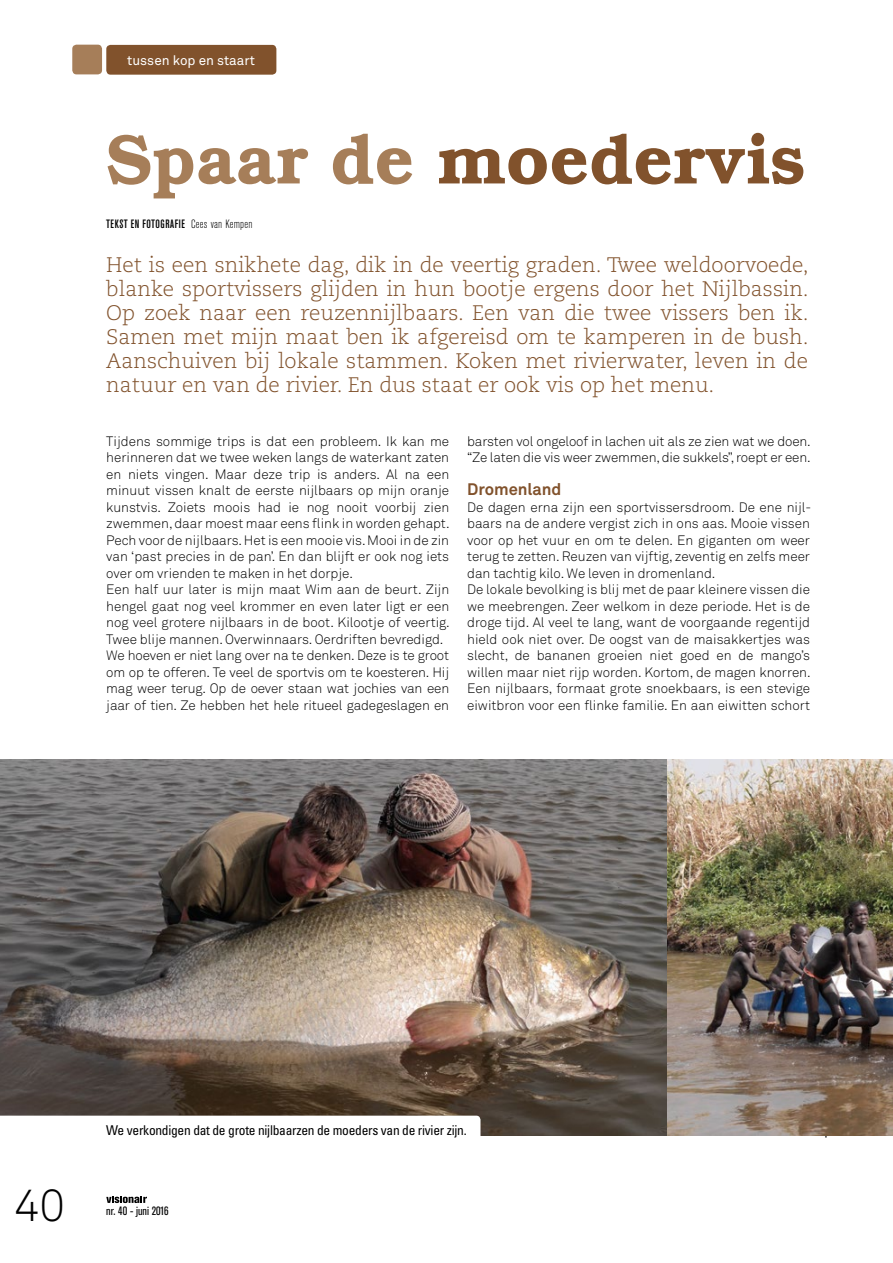
<style>
.page{position:relative;width:893px;height:1263px;background:#fff}
.page>*{position:absolute;margin:0;border:0;box-sizing:border-box;transform-origin:0 0}
.t1{font:600 70.5px "Bookman";letter-spacing:-.015em;color:#81522c}
.t2{font:300 45px "Akkurat";color:#000}
.t3{font:21px/24px "Caecilia Light Os F";color:#81522c;text-align:justify}
.t4{font:700 16.5px "Akkurat";color:#81522c}
.t5{font:300 13.5px/16.5px "Akkurat";color:#000}
.t6{font:condensed 13.5px "Univers";letter-spacing:-.02em;color:#000}
.t7{font:13.5px "Akkurat";color:#fff}
.t8{font:500 12px "Akzidenz Grotesk Condensed BQ";letter-spacing:.04em;color:#000}
.t9{font:12px "Akzidenz Grotesk Condensed BQ";color:#000}
.s1{color:#a67e59}
.s2{font-weight:300}
</style>
<div class="page">
<svg style="left:106px;top:1197px;width:41px;height:6px"></svg>
<img style="left:0;top:759px;width:668px;height:376px">
<div style="left:106px;top:45px;width:170px;height:30px;background:#81522c;border-radius:4px"></div>
<div style="left:72px;top:45px;width:30px;height:29px;background:#a67e59;border-radius:4px"></div>
<svg style="left:0;top:1116px;width:480px;height:19px"></svg>
<svg style="left:670px;top:1135px;width:204px;height:1px"></svg>
<img style="left:668px;top:759px;width:225px;height:376px">
<p class="t7" style="left:127px;top:52px;width:129px">tussen kop en staart</p>
<h1 class="t1" style="left:106px;top:117px;width:701px"><span class="s1">Spaar de</span> moedervis</h1>
<p class="t8" style="left:106px;top:218px;width:148px">TEKST EN FOTOGRAFIE <span class="s2">Cees van Kempen</span></p>
<p class="t3" style="left:106px;top:253px;width:704px">Het is een snikhete dag, dik in de veertig graden. Twee weldoorvoede, blanke sportvissers glijden in hun bootje ergens door het Nijlbassin.<br>Op zoek naar een reuzennijlbaars. Een van die twee vissers ben ik.<br>Samen met mijn maat ben ik afgereisd om te kamperen in de bush.<br>Aanschuiven bij lokale stammen. Koken met rivierwater, leven in de natuur en van de rivier. En dus staat er ook vis op het menu.</p>
<p class="t5" style="left:106px;top:433px;width:345px">Tijdens sommige trips is dat een probleem. Ik kan me herinneren dat we twee weken langs de waterkant zaten en niets vingen. Maar deze trip is anders. Al na een minuut vissen knalt de eerste nijlbaars op mijn oranje kunstvis. Zoiets moois had ie nog nooit voorbij zien zwemmen, daar moest maar eens flink in worden gehapt.<br>Pech voor de nijlbaars. Het is een mooie vis. Mooi in de zin van ‘past precies in de pan’. En dan blijft er ook nog iets over om vrienden te maken in het dorpje.<br>Een half uur later is mijn maat Wim aan de beurt. Zijn hengel gaat nog veel krommer en even later ligt er een nog veel grotere nijlbaars in de boot. Kilootje of veertig.<br>Twee blije mannen. Overwinnaars. Oerdriften bevredigd.<br>We hoeven er niet lang over na te denken. Deze is te groot om op te offeren. Te veel de sportvis om te koesteren. Hij mag weer terug. Op de oever staan wat jochies van een jaar of tien. Ze hebben het hele ritueel gadegeslagen en</p>
<p class="t5" style="left:467px;top:433px;width:345px">barsten vol ongeloof in lachen uit als ze zien wat we doen. “Ze laten die vis weer zwemmen, die sukkels”, roept er een.</p>
<p class="t4" style="left:467px;top:479px;width:96px">Dromenland</p>
<p class="t5" style="left:467px;top:499px;width:346px">De dagen erna zijn een sportvissersdroom. De ene nijl&shy;baars na de andere vergist zich in ons aas. Mooie vissen voor op het vuur en om te delen. En giganten om weer terug te zetten. Reuzen van vijftig, zeventig en zelfs meer dan tachtig kilo. We leven in dromenland.<br>De lokale bevolking is blij met de paar kleinere vissen die we meebrengen. Zeer welkom in deze periode. Het is de droge tijd. Al veel te lang, want de voorgaande regentijd hield ook niet over. De oogst van de maisakkertjes was slecht, de bananen groeien niet goed en de mango’s willen maar niet rijp worden. Kortom, de magen knorren.<br>Een nijlbaars, formaat grote snoekbaars, is een stevige eiwitbron voor een flinke familie. En aan eiwitten schort</p>
<h2 class="t2" style="left:14px;top:1179px;width:53px">40</h2>
<p class="t6" style="left:106px;top:1122px;width:362px">We verkondigen dat de grote nijlbaarzen de moeders van de rivier zijn.</p>
<p class="t9" style="left:106px;top:1204px;width:64px">nr. 40 - juni 2016</p>
</div>
